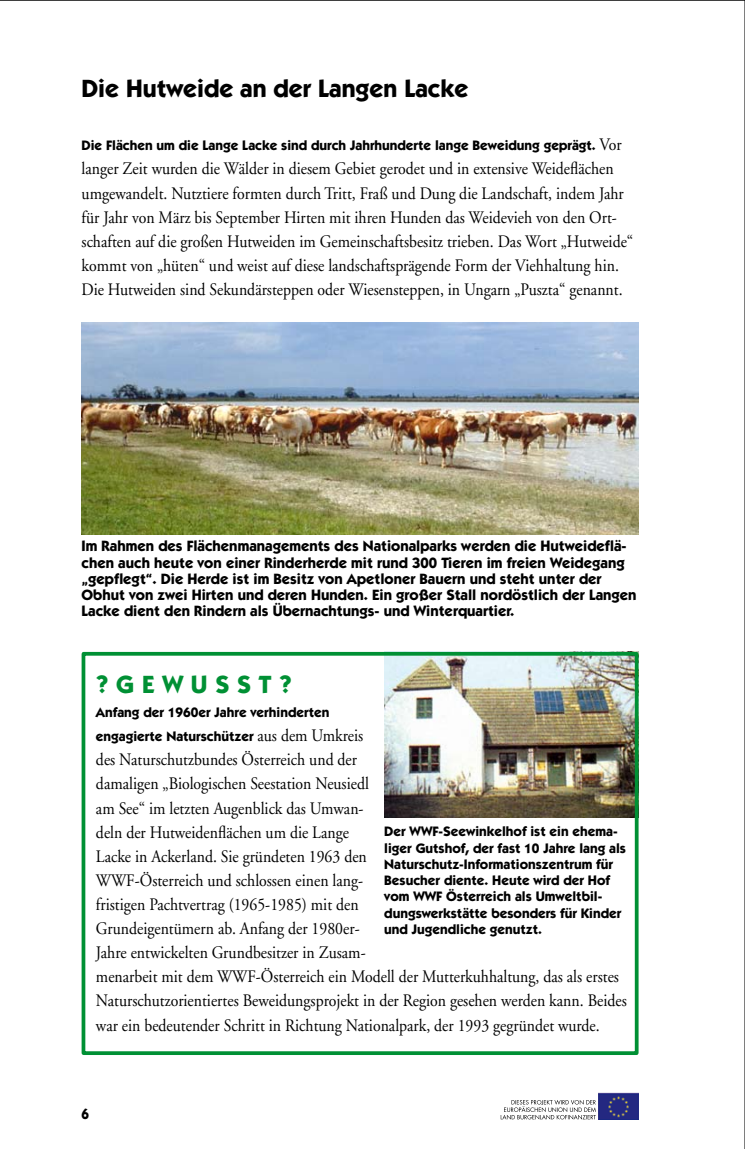
<style>
.page{position:relative;width:745px;height:1149px;background:#fff}
.page>*{position:absolute;margin:0;border:0;box-sizing:border-box;transform-origin:0 0}
.t1{font:700 25px "Itc Kabel";color:#000}
.t2{font:700 25px "Itc Kabel";letter-spacing:.31em;color:#009034}
.t3{font:17.5px/24.1px "Adobe Garamond";color:#000;scale:.9 1}
.t4{font:700 15px/16.2px "Itc Kabel";color:#000}
.t5{font:700 13.75px/16.2px "Itc Kabel";color:#000}
.s1{font-family:"Adobe Garamond";font-weight:400;font-size:17.5px}
</style>
<div class="page">
<img style="left:598px;top:1092px;width:40px;height:27px">
<svg style="left:500px;top:1100px;width:95px;height:19px"></svg>
<hr style="left:0;top:0;width:744px;height:1px;background:#000">
<hr style="left:744px;top:0;width:1px;height:1148px;background:#000">
<img style="left:384px;top:656px;width:249px;height:161px">
<img style="left:81px;top:322px;width:557px;height:212px">
<div style="left:81px;top:651px;width:557px;height:403px;border:4px solid #009034"></div>
<h1 class="t1" style="left:81px;top:74px;width:388px">Die Hutweide an der Langen Lacke</h1>
<p class="t5" style="left:81px;top:137px;width:541px">Die Flächen um die Lange Lacke sind durch Jahrhunderte lange Beweidung geprägt. <span class="s1">Vor</span></p>
<p class="t3" style="left:81px;top:157px;width:614px">langer Zeit wurden die Wälder in diesem Gebiet gerodet und in extensive Weideflächen umgewandelt. Nutztiere formten durch Tritt, Fraß und Dung die Landschaft, indem Jahr für Jahr von März bis September Hirten mit ihren Hunden das Weidevieh von den Ort&shy;schaften auf die großen Hutweiden im Gemeinschaftsbesitz trieben. Das Wort „Hutweide“ kommt von „hüten“ und weist auf diese landschaftsprägende Form der Viehhaltung hin.<br>Die Hutweiden sind Sekundärsteppen oder Wiesensteppen, in Ungarn „Puszta“ genannt.</p>
<p class="t4" style="left:81px;top:537px;width:556px">Im Rahmen des Flächenmanagements des Nationalparks werden die Hutweideflä&shy;chen auch heute von einer Rinderherde mit rund 300 Tieren im freien Weidegang „gepflegt“. Die Herde ist im Besitz von Apetloner Bauern und steht unter der Obhut von zwei Hirten und deren Hunden. Ein großer Stall nordöstlich der Langen Lacke dient den Rindern als Übernachtungs- und Winterquartier.</p>
<h1 class="t2" style="left:96px;top:669px;width:197px">?GEWUSST?</h1>
<p class="t5" style="left:96px;top:699px;width:268px;line-height:24.1px">Anfang der 1960er Jahre verhinderten engagierte Naturschützer <span class="s1">aus dem Umkreis</span></p>
<p class="t3" style="left:96px;top:747px;width:591px">des Naturschutzbundes Österreich und der<br>damaligen „Biologischen Seestation Neusiedl<br>am See“ im letzten Augenblick das Umwan-<br>deln der Hutweidenflächen um die Lange<br>Lacke in Ackerland. Sie gründeten 1963 den<br>WWF-Österreich und schlossen einen lang-<br>fristigen Pachtvertrag (1965-1985) mit den<br>Grundeigentümern ab. Anfang der 1980er-<br>Jahre entwickelten Grundbesitzer in Zusam-<br>menarbeit mit dem WWF-Österreich ein Modell der Mutterkuhhaltung, das als erstes Naturschutzorientiertes Beweidungsprojekt in der Region gesehen werden kann. Beides war ein bedeutender Schritt in Richtung Nationalpark, der 1993 gegründet wurde.</p>
<p class="t5" style="left:384px;top:823px;width:243px">Der WWF-Seewinkelhof ist ein ehema&shy;liger Gutshof, der fast 10 Jahre lang als Naturschutz-Informationszentrum für Besucher diente. Heute wird der Hof vom WWF Österreich als Umweltbil&shy;dungswerkstätte besonders für Kinder und Jugendliche genutzt.</p>
</div>
